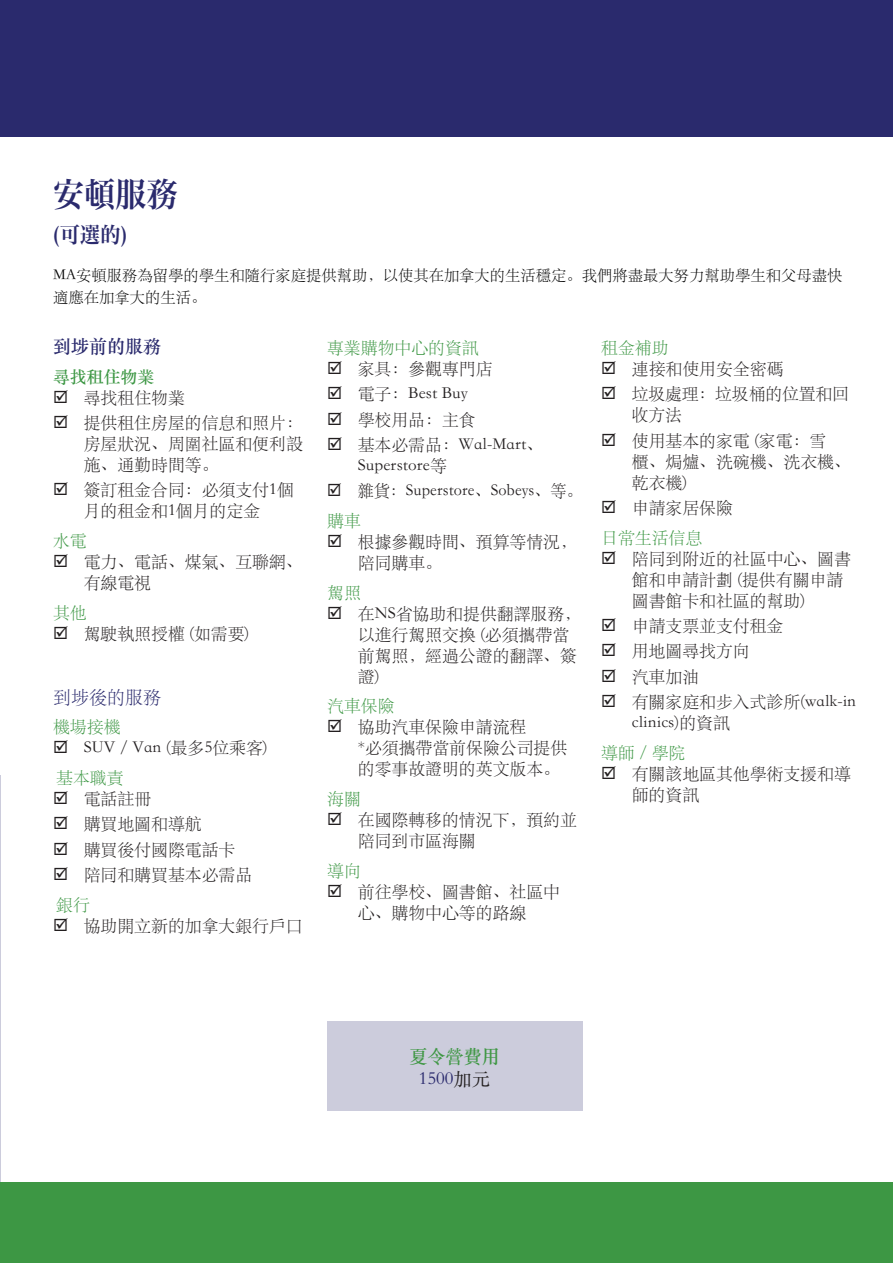
<style>
.page{position:relative;width:893px;height:1263px;background:#fff}
.page>*{position:absolute;margin:0;border:0;box-sizing:border-box;transform-origin:0 0}
.t1{font:33.75px "Hira Min Pro W6";color:#2a2a6d;scale:.91 1}
.t2{font:21.9px "Hira Min Pro W6";color:#2a2a6d;scale:.91 1}
.t3{font:18.45px "ST Songti SC Bold";color:#2a2a6d}
.t4{font:18.45px "ST Songti SC Light";color:#2a2a6d}
.t5{font:18.45px "ST Songti SC Regular";color:#2a2a6d}
.t6{font:18.45px "ST Songti SC Bold";color:#3f9744}
.t7{font:16.8px/21px "ST Songti SC Light";color:#231f20}
.t8{font:16.8px "ST Songti SC Light";color:#3d9744}
.t9{font:16.8px "ST Songti SC Bold";color:#3d9744}
.t10{font:15.3px/21.5px "ST Songti SC Light";color:#000}
.s1{color:#231f20}
</style>
<div class="page">
<hr style="left:0;top:775px;width:1px;height:407px;background:#2a2a6e">
<div style="left:0;top:1182px;width:893px;height:81px;background:#3d9744"></div>
<div style="left:0;top:0;width:893px;height:137px;background:#2a2a6d"></div>
<div style="left:327px;top:1021px;width:256px;height:90px;background:#ccccdc"></div>
<h1 class="t1" style="left:53px;top:165px;width:138px">安頓服務</h1>
<h2 class="t2" style="left:53px;top:215px;width:83px">(可選的)</h2>
<p class="t10" style="left:53px;top:264px;width:791px">MA安頓服務為留學的學生和隨行家庭提供幫助，以使其在加拿大的生活穩定。我們將盡最大努力幫助學生和父母盡快適應在加拿大的生活。</p>
<p class="t3" style="left:53px;top:335px;width:110px">到埗前的服務</p>
<p class="t9" style="left:53px;top:366px;width:103px">尋找租住物業</p>
<p class="t7" style="left:84px;top:384px;width:221px;line-height:25.3px">尋找租住物業<br>提供租住房屋的信息和照片：</p>
<p class="t7" style="left:84px;top:432px;width:221px">房屋狀況、周圍社區和便利設施、通勤時間等。</p>
<p class="t7" style="left:84px;top:479px;width:212px">簽訂租金合同：必須支付1個月的租金和1個月的定金</p>
<p class="t8" style="left:53px;top:530px;width:35px">水電</p>
<p class="t7" style="left:84px;top:550px;width:221px">電力、電話、煤氣、互聯網、有線電視</p>
<p class="t8" style="left:53px;top:602px;width:35px">其他</p>
<p class="t7" style="left:84px;top:622px;width:167px">駕駛執照授權 (如需要)</p>
<p class="t8" style="left:601px;top:337px;width:69px">租金補助</p>
<p class="t7" style="left:632px;top:355px;width:219px;line-height:25.3px">連接和使用安全密碼<br>垃圾處理：垃圾桶的位置和回</p>
<p class="t7" style="left:632px;top:401px;width:196px;line-height:25.3px">收方法<br>使用基本的家電 (家電：雪</p>
<p class="t7" style="left:632px;top:450px;width:221px">櫃、焗爐、洗碗機、洗衣機、乾衣機)</p>
<p class="t7" style="left:632px;top:496px;width:103px">申請家居保險</p>
<p class="t8" style="left:601px;top:527px;width:103px">日常生活信息</p>
<p class="t7" style="left:632px;top:547px;width:221px">陪同到附近的社區中心、圖書館和申請計劃 (提供有關申請圖書館卡和社區的幫助)</p>
<p class="t7" style="left:632px;top:612px;width:226px;line-height:25.3px">申請支票並支付租金<br>用地圖尋找方向<br>汽車加油<br>有關家庭和步入式診所(walk-in</p>
<p class="t7" style="left:632px;top:711px;width:100px">clinics)的資訊</p>
<p class="t8" style="left:601px;top:742px;width:86px">導師 / 學院</p>
<p class="t7" style="left:632px;top:762px;width:221px">有關該地區其他學術支援和導師的資訊</p>
<p class="t8" style="left:327px;top:337px;width:153px">專業購物中心的資訊</p>
<p class="t7" style="left:358px;top:355px;width:187px;line-height:25.3px">家具：參觀專門店<br>電子：Best Buy<br>學校用品：主食<br>基本必需品：Wal-Mart、</p>
<p class="t7" style="left:358px;top:452px;width:226px;line-height:25.3px">Superstore等<br>雜貨：Superstore、Sobeys、等。</p>
<p class="t8" style="left:327px;top:510px;width:35px">購車</p>
<p class="t7" style="left:358px;top:530px;width:221px">根據參觀時間、預算等情況，陪同購車。</p>
<p class="t8" style="left:327px;top:582px;width:35px">駕照</p>
<p class="t7" style="left:358px;top:602px;width:225px">在NS省協助和提供翻譯服務，以進行駕照交換 (必須攜帶當前駕照，經過公證的翻譯、簽證)</p>
<p class="t8" style="left:327px;top:696px;width:69px">汽車保險</p>
<p class="t7" style="left:358px;top:716px;width:211px">協助汽車保險申請流程<br>*必須攜帶當前保險公司提供的零事故證明的英文版本。</p>
<p class="t8" style="left:327px;top:788px;width:35px">海關</p>
<p class="t7" style="left:358px;top:808px;width:221px">在國際轉移的情況下，預約並陪同到市區海關</p>
<p class="t8" style="left:327px;top:860px;width:35px">導向</p>
<p class="t7" style="left:358px;top:880px;width:204px">前往學校、圖書館、社區中心、購物中心等的路線</p>
<p class="t4" style="left:53px;top:685px;width:110px">到埗後的服務</p>
<p class="t8" style="left:53px;top:717px;width:69px">機場接機</p>
<p class="t7" style="left:84px;top:737px;width:186px">SUV / Van (最多5位乘客)</p>
<p class="t8" style="left:56px;top:767px;width:69px">基本職責</p>
<p class="t7" style="left:84px;top:785px;width:170px;line-height:25.3px">電話註冊<br>購買地圖和導航<br>購買後付國際電話卡陪同和購買基本必需品</p>
<p class="t8" style="left:56px;top:894px;width:35px">銀行</p>
<p class="t7" style="left:84px;top:914px;width:221px">協助開立新的加拿大銀行戶口</p>
<p class="t6" style="left:409px;top:1045px;width:92px">夏令營費用</p>
<p class="t5" style="left:419px;top:1068px;width:73px">1500<span class="s1">加元</span></p>
</div>
